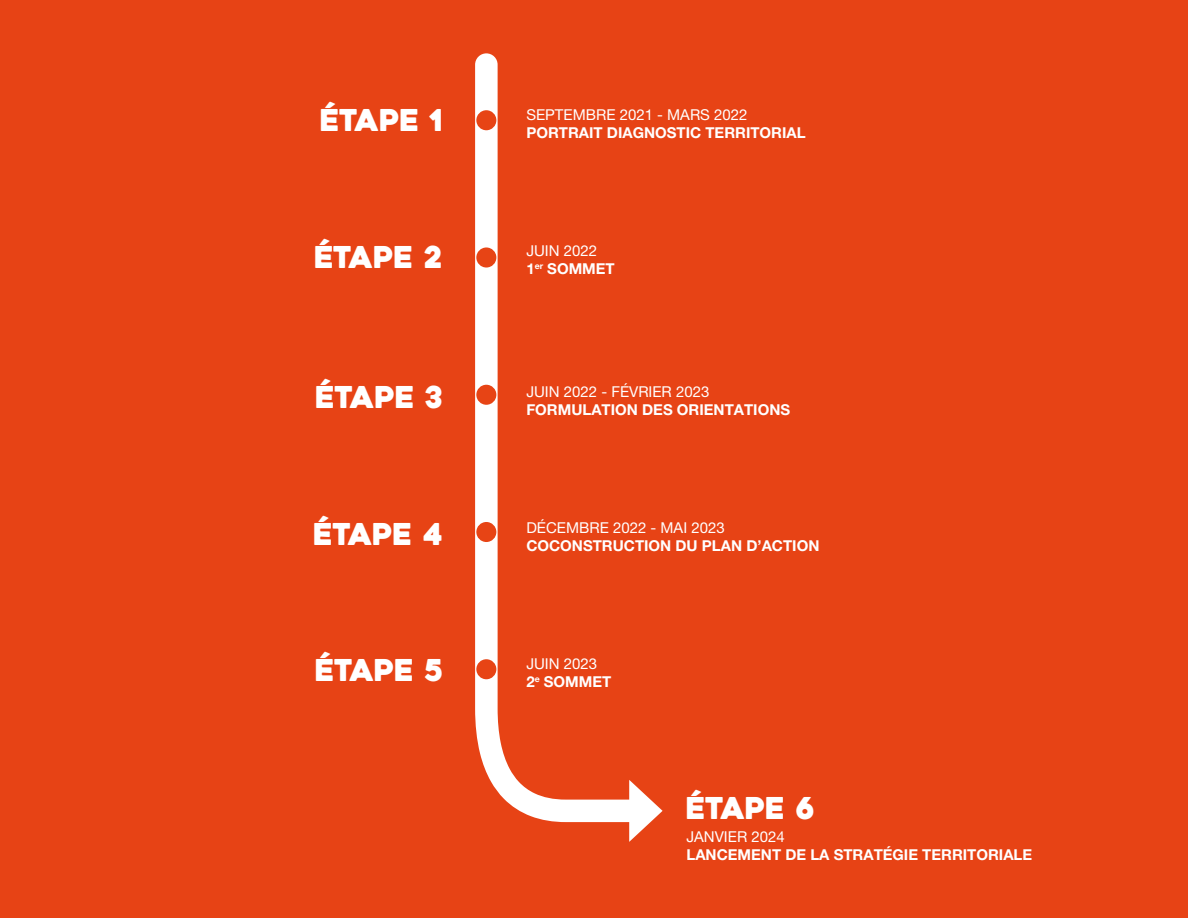
<style>
.page{position:relative;width:1188px;height:918px;background:#e74315}
.page>*{position:absolute;margin:0;border:0;box-sizing:border-box;transform-origin:0 0}
.t1{font:30px "Heavitas";letter-spacing:-.02em;color:#fff}
.t2{font:700 15px "Helvetica Neue LT Pro";color:#fff}
.t3{font:15px/18px "Helvetica Neue LT Pro";color:#fff}
.s1{font-weight:700}
</style>
<div class="page">
<svg style="left:475px;top:53px;width:154px;height:769px"></svg>
<svg style="left:629px;top:780px;width:34px;height:62px"></svg>
<div style="left:476px;top:110px;width:20px;height:20px;background:#e74415;border-radius:50%"></div>
<div style="left:476px;top:247px;width:20px;height:21px;background:#e74415;border-radius:50%"></div>
<div style="left:476px;top:385px;width:20px;height:20px;background:#e74415;border-radius:50%"></div>
<div style="left:476px;top:522px;width:20px;height:20px;background:#e74415;border-radius:50%"></div>
<div style="left:476px;top:659px;width:20px;height:20px;background:#e74415;border-radius:50%"></div>
<h1 class="t1" style="left:320px;top:102px;width:125px">ÉTAPE 1</h1>
<h1 class="t1" style="left:314px;top:239px;width:131px">ÉTAPE 2</h1>
<h1 class="t1" style="left:315px;top:379px;width:130px">ÉTAPE 3</h1>
<h1 class="t1" style="left:313px;top:515px;width:132px">ÉTAPE 4</h1>
<h1 class="t1" style="left:314px;top:651px;width:130px">ÉTAPE 5</h1>
<p class="t3" style="left:526px;top:105px;width:223px">SEPTEMBRE 2021 - MARS 2022</p>
<p class="t2" style="left:526px;top:123px;width:281px">PORTRAIT DIAGNOSTIC TERRITORIAL</p>
<p class="t3" style="left:526px;top:242px;width:90px">JUIN 2022<br><span class="s1">1</span><sup>er</sup> <span class="s1">SOMMET</span></p>
<p class="t3" style="left:526px;top:382px;width:185px">JUIN 2022 - FÉVRIER 2023</p>
<p class="t2" style="left:526px;top:400px;width:265px">FORMULATION DES ORIENTATIONS</p>
<p class="t3" style="left:526px;top:518px;width:200px">DÉCEMBRE 2022 - MAI 2023</p>
<p class="t2" style="left:526px;top:536px;width:295px">COCONSTRUCTION DU PLAN D’ACTION</p>
<p class="t3" style="left:526px;top:654px;width:87px">JUIN 2023<br><span class="s1">2</span><sup>e</sup> <span class="s1">SOMMET</span></p>
<h1 class="t1" style="left:685px;top:790px;width:131px">ÉTAPE 6</h1>
<p class="t3" style="left:686px;top:828px;width:100px">JANVIER 2024</p>
<p class="t2" style="left:686px;top:845px;width:347px">LANCEMENT DE LA STRATÉGIE TERRITORIALE</p>
</div>
